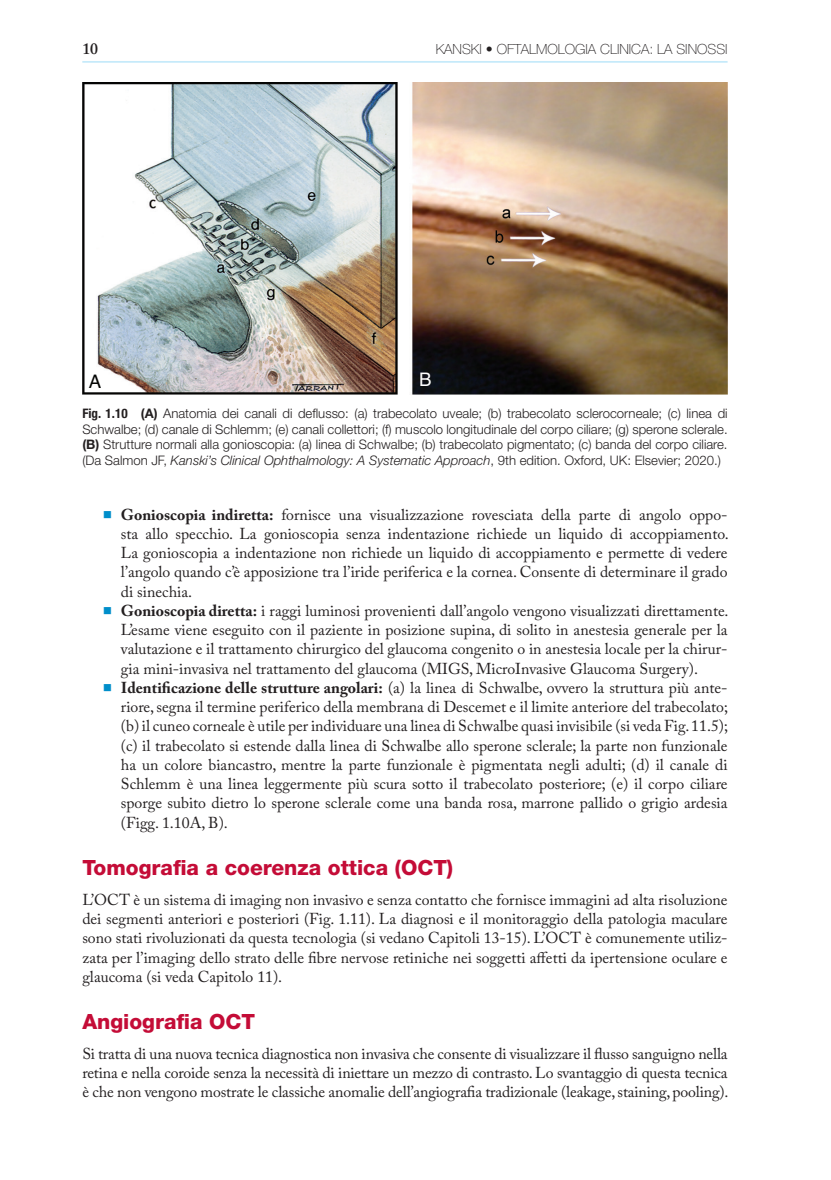
<style>
.page{position:relative;width:831px;height:1180px;background:#fff}
.page>*{position:absolute;margin:0;border:0;box-sizing:border-box;transform-origin:0 0}
.t1{font:800 21px "Helvetica Neue LT Std";color:#c40c37}
.t2{font:18.72px "Helvetica";color:#040503}
.t3{font:18.72px "Helvetica";color:#fff}
.t4{font:15.75px/19.2px "Adobe Caslon Pro";color:#231f20;text-align:justify}
.t5{font:600 15.75px "Adobe Caslon Pro";color:#231f20}
.t6{font:100 14px "Helvetica Neue LT Std";color:#231f20}
.t7{font:300 13.12px/15.8px "Helvetica Neue LT Std";color:#231f20;text-align:justify}
.s1{font-weight:700;font-stretch:condensed}
.s2{font-weight:700}
.s3{font-style:italic}
.s4{font-family:"STIX";font-size:13.47px;color:#008eca}
</style>
<div class="page">
<hr style="left:82px;top:61px;width:645px;height:2px;background:#c6eafa">
<img style="left:82px;top:83px;width:645px;height:311px">
<p class="t5" style="left:82px;top:39px;width:17px">10</p>
<p class="t6" style="left:435px;top:41px;width:293px">KANSKI • OFTALMOLOGIA CLINICA: LA SINOSSI</p>
<p class="t2" style="left:89px;top:367px;width:14px">A</p>
<p class="t3" style="left:419px;top:365px;width:14px">B</p>
<p class="t7" style="left:82px;top:405px;width:646px"><span class="s1">Fig. 1.10</span> <span class="s2">(A)</span> Anatomia dei canali di deflusso: (a) trabecolato uveale; (b) trabecolato sclerocorneale; (c) linea di Schwalbe; (d) canale di Schlemm; (e) canali collettori; (f) muscolo longitudinale del corpo ciliare; (g) sperone sclerale. <span class="s2">(B)</span> Strutture normali alla gonioscopia: (a) linea di Schwalbe; (b) trabecolato pigmentato; (c) banda del corpo ciliare. (Da Salmon JF, <span class="s3">Kanski’s Clinical Ophthalmology: A Systematic Approach</span>, 9th edition. Oxford, UK: Elsevier; 2020.)</p>
<p class="t4" style="left:103px;top:504px;width:625px"><span class="s4">◾</span> <span class="s2">Gonioscopia indiretta:</span> fornisce una visualizzazione rovesciata della parte di angolo oppo-</p>
<p class="t4" style="left:121px;top:524px;width:609px">sta allo specchio. La gonioscopia senza indentazione richiede un liquido di accoppiamento.</p>
<p class="t4" style="left:121px;top:543px;width:608px">La gonioscopia a indentazione non richiede un liquido di accoppiamento e permette di vedere</p>
<p class="t4" style="left:121px;top:562px;width:608px">l’angolo quando c’è apposizione tra l’iride periferica e la cornea. Consente di determinare il grado</p>
<p class="t4" style="left:121px;top:581px;width:73px">di sinechia.</p>
<p class="t4" style="left:103px;top:601px;width:626px"><span class="s4">◾</span> <span class="s2">Gonioscopia diretta:</span> i raggi luminosi provenienti dall’angolo vengono visualizzati direttamente.</p>
<p class="t4" style="left:121px;top:620px;width:608px">L’esame viene eseguito con il paziente in posizione supina, di solito in anestesia generale per la</p>
<p class="t4" style="left:121px;top:639px;width:608px">valutazione e il trattamento chirurgico del glaucoma congenito o in anestesia locale per la chirur-</p>
<p class="t4" style="left:121px;top:658px;width:578px">gia mini-invasiva nel trattamento del glaucoma (MIGS, MicroInvasive Glaucoma Surgery).</p>
<p class="t4" style="left:103px;top:678px;width:625px"><span class="s4">◾</span> <span class="s2">Identificazione delle strutture angolari:</span> (a) la linea di Schwalbe, ovvero la struttura più ante-</p>
<p class="t4" style="left:121px;top:697px;width:608px">riore, segna il termine periferico della membrana di Descemet e il limite anteriore del trabecolato;</p>
<p class="t4" style="left:121px;top:716px;width:608px">(b) il cuneo corneale è utile per individuare una linea di Schwalbe quasi invisibile (si veda Fig. 11.5);</p>
<p class="t4" style="left:121px;top:735px;width:608px">(c) il trabecolato si estende dalla linea di Schwalbe allo sperone sclerale; la parte non funzionale</p>
<p class="t4" style="left:121px;top:755px;width:608px">ha un colore biancastro, mentre la parte funzionale è pigmentata negli adulti; (d) il canale di</p>
<p class="t4" style="left:121px;top:774px;width:608px">Schlemm è una linea leggermente più scura sotto il trabecolato posteriore; (e) il corpo ciliare</p>
<p class="t4" style="left:121px;top:793px;width:608px">sporge subito dietro lo sperone sclerale come una banda rosa, marrone pallido o grigio ardesia</p>
<p class="t4" style="left:121px;top:812px;width:108px">(Figg. 1.10A, B).</p>
<h1 class="t1" style="left:82px;top:855px;width:372px">Tomografia a coerenza ottica (OCT)</h1>
<p class="t4" style="left:82px;top:889px;width:646px">L’OCT è un sistema di imaging non invasivo e senza contatto che fornisce immagini ad alta risoluzione dei segmenti anteriori e posteriori (Fig. 1.11). La diagnosi e il monitoraggio della patologia maculare sono stati rivoluzionati da questa tecnologia (si vedano Capitoli 13-15). L’OCT è comunemente utiliz&shy;zata per l’imaging dello strato delle fibre nervose retiniche nei soggetti affetti da ipertensione oculare e glaucoma (si veda Capitolo 11).</p>
<h1 class="t1" style="left:82px;top:1009px;width:174px">Angiografia OCT</h1>
<p class="t4" style="left:82px;top:1043px;width:647px">Si tratta di una nuova tecnica diagnostica non invasiva che consente di visualizzare il flusso sanguigno nella retina e nella coroide senza la necessità di iniettare un mezzo di contrasto. Lo svantaggio di questa tecnica è che non vengono mostrate le classiche anomalie dell’angiografia tradizionale (leakage, staining, pooling).</p>
</div>
